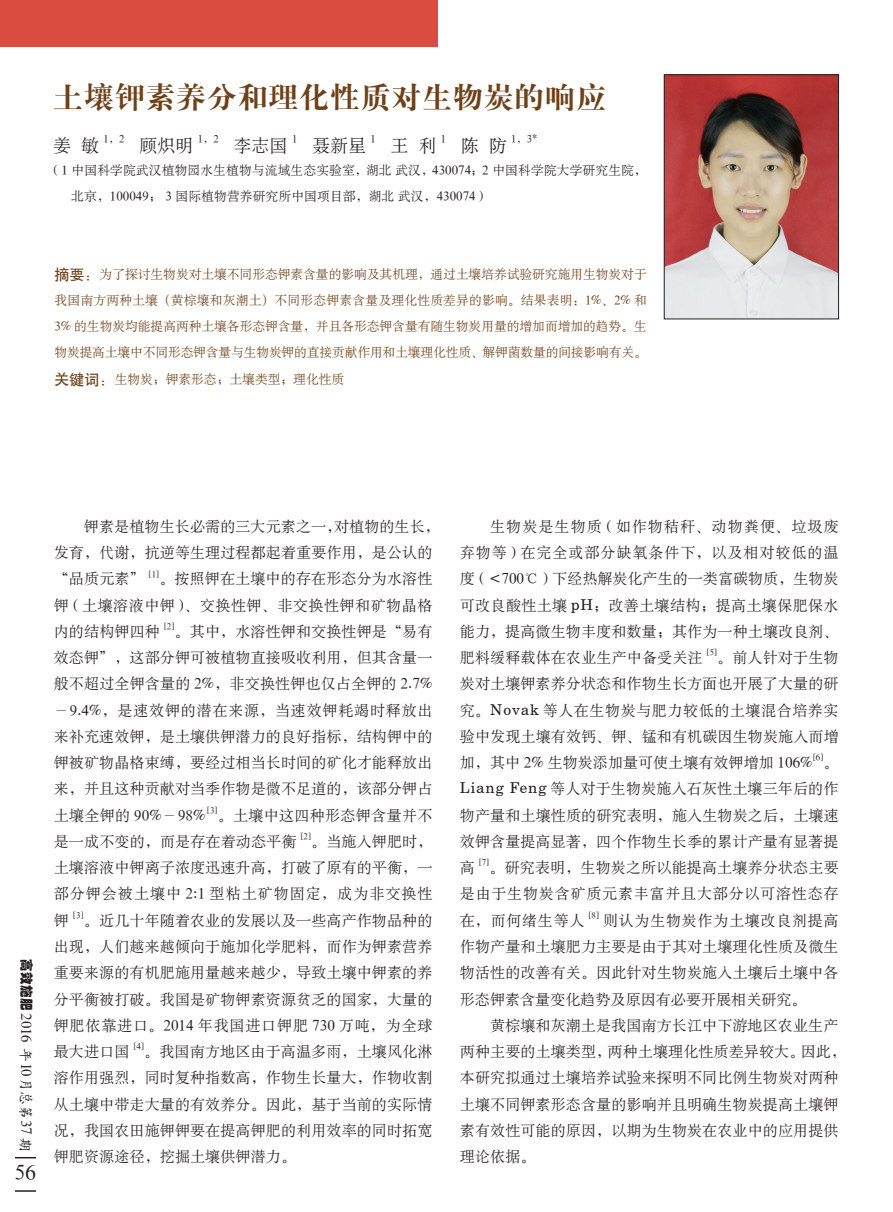
<style>
.page{position:relative;width:893px;height:1212px;background:#fff}
.page>*{position:absolute;margin:0;border:0;box-sizing:border-box;transform-origin:0 0}
.大标题{font:30px "H Ya 4 gj";letter-spacing:.025em;color:#6e4119}
.t1{font:21px "H Ya 6 gj";color:#231f20}
.作者名{font:18px "H Ya 6 gj";color:#231f20}
.正文{font:15px/26.2px "H Ya 6 gj";letter-spacing:.01em;color:#231f20;text-align:justify}
.t2{font:14.7px "H Ya 6 gj";letter-spacing:.01em;color:#231f20}
._03{font:12.75px/25.8px "H Ya 6 gj";letter-spacing:-.01em;color:#6e4119;text-align:justify}
.作者名-2{font:12.75px "H Ya 6 gj";letter-spacing:.01em;color:#231f20}
.作者名-3{font:10.5px "H Ya 6 gj";color:#231f20}
.正文-2{font:8.7px "Century Schoolbook BT";color:#231f20}
.s1{font-family:"Century Schoolbook BT"}
.s2{font-family:"H Yb 1 gj";font-size:15px}
.s3{font-family:"H Yo 1 gj";font-size:13.5px}
.s4{font-family:"H Yc 1 gj"}
.s5{font-family:"H Ya 6 gj"}
</style>
<div class="page">
<svg style="left:15px;top:1157px;width:21px;height:1px"></svg>
<hr style="left:15px;top:1190px;width:21px;height:2px;background:#231f20">
<div style="left:0;top:0;width:438px;height:47px;background:#db4c40"></div>
<img style="left:666px;top:76px;width:171px;height:241px">
<div style="left:664px;top:74px;width:175px;height:245px;border:1px solid #231f20"></div>
<p class="大标题" style="left:53px;top:82px;width:554px">土壤钾素养分和理化性质对生物炭的响应</p>
<p class="作者名" style="left:53px;top:136px;width:47px">姜敏</p>
<p class="作者名-3" style="left:104px;top:134px;width:22px">1，2</p>
<p class="作者名" style="left:139px;top:136px;width:55px">顾炽明</p>
<p class="作者名-3" style="left:198px;top:134px;width:22px">1，2</p>
<p class="作者名" style="left:234px;top:136px;width:55px">李志国</p>
<p class="作者名-3" style="left:292px;top:134px;width:7px">1</p>
<p class="作者名" style="left:312px;top:136px;width:55px">聂新星</p>
<p class="作者名-3" style="left:371px;top:134px;width:7px">1</p>
<p class="作者名" style="left:391px;top:136px;width:47px">王利</p>
<p class="作者名-3" style="left:441px;top:134px;width:7px">1</p>
<p class="作者名" style="left:461px;top:136px;width:47px">陈防</p>
<p class="作者名-3" style="left:511px;top:134px;width:28px">1，3<span class="s1">*</span></p>
<p class="作者名-2" style="left:53px;top:163px;width:595px"><span class="s1">(</span> 1 中国科学院武汉植物园水生植物与流域生态实验室，湖北武汉，430074；2 中国科学院大学研究生院，</p>
<p class="作者名-2" style="left:71px;top:190px;width:414px">北京，100049； 3 国际植物营养研究所中国项目部，湖北武汉，430074 <span class="s1">)</span></p>
<p class="_03" style="left:54px;top:262px;width:594px"><span class="s2">摘要：</span>为了探讨生物炭对土壤不同形态钾素含量的影响及其机理，通过土壤培养试验研究施用生物炭对于我国南方两种土壤（黄棕壤和灰潮土）不同形态钾素含量及理化性质差异的影响。结果表明：1<span class="s1">%</span>、2<span class="s1">%</span> 和3<span class="s1">%</span> 的生物炭均能提高两种土壤各形态钾含量，并且各形态钾含量有随生物炭用量的增加而增加的趋势。生物炭提高土壤中不同形态钾含量与生物炭钾的直接贡献作用和土壤理化性质、解钾菌数量的间接影响有关。</p>
<p class="_03" style="left:54px;top:367px;width:291px"><span class="s2">关键词：</span>生物炭；钾素形态；土壤类型；理化性质</p>
<p class="t2" style="left:34px;top:959px;width:194px;rotate:90deg"><span class="s3">高效施肥</span> 2016 <span class="s4">年 月总第</span>37 <span class="s4">期</span></p>
<p class="t2" style="left:34px;top:1063px;width:15px;rotate:90deg">10</p>
<h2 class="t1" style="left:15px;top:1162px;width:23px">56</h2>
<p class="正文" style="left:54px;top:513px;width:388px;text-align:left;text-indent:30px">钾素是植物生长必需的三大元素之一，对植物的生长，发育，代谢，抗逆等生理过程都起着重要作用，是公认的“品质元素”</p>
<p class="正文-2" style="left:148px;top:568px;width:12px">[<span class="s5">1</span>]</p>
<p class="正文" style="left:54px;top:566px;width:380px;text-indent:106px">。按照钾在土壤中的存在形态分为水溶性钾 <span class="s1">(</span> 土壤溶液中钾 <span class="s1">)</span>、交换性钾、非交换性钾和矿物晶格内的结构钾四种</p>
<p class="正文-2" style="left:164px;top:620px;width:12px">[<span class="s5">2</span>]</p>
<p class="正文" style="left:54px;top:618px;width:380px;text-indent:121px">。其中，水溶性钾和交换性钾是“易有效态钾”，这部分钾可被植物直接吸收利用，但其含量一般不超过全钾含量的 2<span class="s1">%</span>，非交换性钾也仅占全钾的 2<span class="s1">.</span>7<span class="s1">%</span>－9<span class="s1">.</span>4<span class="s1">%</span>，是速效钾的潜在来源，当速效钾耗竭时释放出来补充速效钾，是土壤供钾潜力的良好指标，结构钾中的钾被矿物晶格束缚，要经过相当长时间的矿化才能释放出来，并且这种贡献对当季作物是微不足道的，该部分钾占土壤全钾的 90<span class="s1">%</span>－98<span class="s1">%</span></p>
<p class="正文-2" style="left:207px;top:804px;width:12px">[<span class="s5">3</span>]</p>
<p class="正文" style="left:54px;top:802px;width:380px;text-indent:164px">。土壤中这四种形态钾含量并不是一成不变的，而是存在着动态平衡</p>
<p class="正文-2" style="left:300px;top:830px;width:12px">[<span class="s5">2</span>]</p>
<p class="正文" style="left:54px;top:828px;width:380px;text-indent:257px">。当施入钾肥时，土壤溶液中钾离子浓度迅速升高，打破了原有的平衡，一部分钾会被土壤中 2<span class="s1">:</span>1 型粘土矿物固定，成为非交换性钾</p>
<p class="正文-2" style="left:73px;top:909px;width:12px">[<span class="s5">3</span>]</p>
<p class="正文" style="left:54px;top:907px;width:380px;text-indent:30px">。近几十年随着农业的发展以及一些高产作物品种的出现，人们越来越倾向于施加化学肥料，而作为钾素营养重要来源的有机肥施用量越来越少，导致土壤中钾素的养分平衡被打破。我国是矿物钾素资源贫乏的国家，大量的钾肥依靠进口。2014 年我国进口钾肥 730 万吨，为全球最大进口国</p>
<p class="正文-2" style="left:133px;top:1040px;width:12px">[<span class="s5">4</span>]</p>
<p class="正文" style="left:54px;top:1038px;width:380px;text-indent:90px">。我国南方地区由于高温多雨，土壤风化淋溶作用强烈，同时复种指数高，作物生长量大，作物收割从土壤中带走大量的有效养分。因此，基于当前的实际情况，我国农田施钾钾要在提高钾肥的利用效率的同时拓宽钾肥资源途径，挖掘土壤供钾潜力。</p>
<p class="正文" style="left:460px;top:513px;width:380px;text-indent:30px">生物炭是生物质 <span class="s1">(</span> 如作物秸秆、动物粪便、垃圾废弃物等 <span class="s1">)</span> 在完全或部分缺氧条件下，以及相对较低的温度 <span class="s1">( &lt;</span>700℃ <span class="s1">)</span> 下经热解炭化产生的一类富碳物质，生物炭可改良酸性土壤 <span class="s1">pH</span>；改善土壤结构；提高土壤保肥保水能力，提高微生物丰度和数量；其作为一种土壤改良剂、肥料缓释载体在农业生产中备受关注</p>
<p class="正文-2" style="left:706px;top:647px;width:12px">[<span class="s5">5</span>]</p>
<p class="正文" style="left:460px;top:644px;width:380px;text-indent:257px">。前人针对于生物炭对土壤钾素养分状态和作物生长方面也开展了大量的研究。<span class="s1">Novak</span> 等人在生物炭与肥力较低的土壤混合培养实验中发现土壤有效钙、钾、锰和有机碳因生物炭施入而增加，其中 2<span class="s1">%</span> 生物炭添加量可使土壤有效钾增加 106<span class="s1">%</span></p>
<p class="正文-2" style="left:813px;top:752px;width:12px">[<span class="s5">6</span>]</p>
<p class="正文" style="left:460px;top:749px;width:380px;text-indent:364px">。<span class="s1">Liang Feng</span> 等人对于生物炭施入石灰性土壤三年后的作物产量和土壤性质的研究表明，施入生物炭之后，土壤速效钾含量提高显著，四个作物生长季的累计产量有显著提高</p>
<p class="正文-2" style="left:479px;top:857px;width:12px">[<span class="s5">7</span>]</p>
<p class="正文" style="left:460px;top:854px;width:380px;text-indent:30px">。研究表明，生物炭之所以能提高土壤养分状态主要是由于生物炭含矿质元素丰富并且大部分以可溶性态存在，而何绪生等人</p>
<p class="正文-2" style="left:588px;top:909px;width:12px">[<span class="s5">8</span>]</p>
<p class="正文" style="left:460px;top:907px;width:380px;text-indent:143px">则认为生物炭作为土壤改良剂提高作物产量和土壤肥力主要是由于其对土壤理化性质及微生物活性的改善有关。因此针对生物炭施入土壤后土壤中各形态钾素含量变化趋势及原因有必要开展相关研究。</p>
<p class="正文" style="left:460px;top:1012px;width:388px;text-align:left;text-indent:30px">黄棕壤和灰潮土是我国南方长江中下游地区农业生产两种主要的土壤类型，两种土壤理化性质差异较大。因此，本研究拟通过土壤培养试验来探明不同比例生物炭对两种土壤不同钾素形态含量的影响并且明确生物炭提高土壤钾素有效性可能的原因，以期为生物炭在农业中的应用提供理论依据。</p>
</div>
